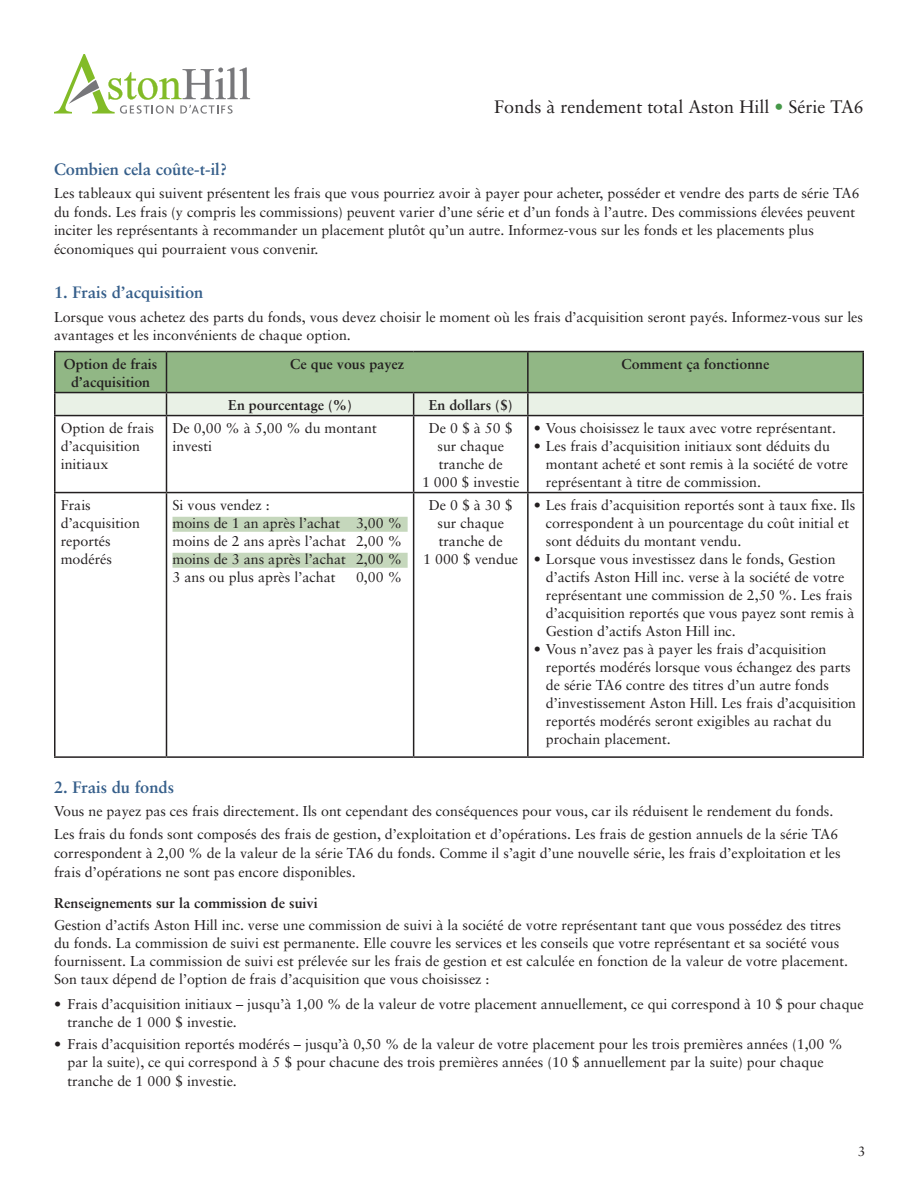
<style>
.page{position:relative;width:918px;height:1188px;background:#fff}
.page>*{position:absolute;margin:0;border:0;box-sizing:border-box;transform-origin:0 0}
.t1{font:18px "Sabon";color:#231f20}
.Headings{font:700 16.5px "Sabon";color:#355e8a}
.Body{font:14.25px/18px "Sabon";color:#231f20}
.Body-2{font:700 14.25px/18px "Sabon";color:#231f20;text-align:center}
.t2{font:13.5px "Sabon";color:#231f20}
.s1{color:#459848}
</style>
<div class="page">
<svg style="left:54px;top:54px;width:196px;height:60px"></svg>
<hr style="left:54px;top:351px;width:112px;height:1px;background:#231f20">
<hr style="left:54px;top:352px;width:2px;height:40px;background:#231f20">
<hr style="left:166px;top:351px;width:248px;height:1px;background:#231f20">
<hr style="left:414px;top:351px;width:114px;height:1px;background:#231f20">
<hr style="left:528px;top:351px;width:336px;height:1px;background:#231f20">
<hr style="left:862px;top:352px;width:2px;height:40px;background:#231f20">
<hr style="left:54px;top:392px;width:112px;height:1px;background:#231f20">
<hr style="left:54px;top:393px;width:2px;height:22px;background:#231f20">
<svg style="left:55px;top:352px;width:808px;height:63px;background:#abc5a2"></svg>
<hr style="left:528px;top:392px;width:336px;height:1px;background:#231f20">
<hr style="left:527px;top:393px;width:2px;height:22px;background:#231f20">
<hr style="left:862px;top:393px;width:2px;height:22px;background:#231f20">
<hr style="left:54px;top:415px;width:112px;height:1px;background:#231f20">
<hr style="left:54px;top:416px;width:2px;height:76px;background:#231f20">
<hr style="left:166px;top:415px;width:248px;height:1px;background:#231f20">
<hr style="left:166px;top:416px;width:1px;height:76px;background:#231f20">
<hr style="left:414px;top:415px;width:114px;height:1px;background:#231f20">
<hr style="left:413px;top:416px;width:1px;height:76px;background:#231f20">
<hr style="left:528px;top:415px;width:336px;height:1px;background:#231f20">
<hr style="left:527px;top:416px;width:2px;height:76px;background:#231f20">
<hr style="left:862px;top:416px;width:2px;height:76px;background:#231f20">
<hr style="left:54px;top:492px;width:112px;height:1px;background:#231f20">
<hr style="left:54px;top:493px;width:2px;height:263px;background:#231f20">
<hr style="left:166px;top:492px;width:248px;height:1px;background:#231f20">
<hr style="left:166px;top:493px;width:1px;height:263px;background:#231f20">
<hr style="left:414px;top:492px;width:114px;height:1px;background:#231f20">
<hr style="left:413px;top:493px;width:1px;height:263px;background:#231f20">
<hr style="left:528px;top:492px;width:336px;height:1px;background:#231f20">
<hr style="left:527px;top:493px;width:2px;height:263px;background:#231f20">
<hr style="left:862px;top:493px;width:2px;height:263px;background:#231f20">
<hr style="left:54px;top:756px;width:112px;height:2px;background:#231f20">
<hr style="left:166px;top:756px;width:248px;height:2px;background:#231f20">
<hr style="left:414px;top:756px;width:114px;height:2px;background:#231f20">
<hr style="left:528px;top:756px;width:336px;height:2px;background:#231f20">
<div style="left:172px;top:517px;width:236px;height:15px;background:#c5d7bc"></div>
<div style="left:172px;top:553px;width:236px;height:15px;background:#c5d7bc"></div>
<p class="t1" style="left:494px;top:96px;width:371px">Fonds à rendement total Aston Hill <span class="s1">•</span> Série TA6</p>
<p class="Headings" style="left:54px;top:159px;width:175px">Combien cela coûte-t-il?</p>
<p class="Body" style="left:54px;top:183px;width:807px;line-height:18.8px">Les tableaux qui suivent présentent les frais que vous pourriez avoir à payer pour acheter, posséder et vendre des parts de série TA6 du fonds. Les frais (y compris les commissions) peuvent varier d’une série et d’un fonds à l’autre. Des commissions élevées peuvent inciter les représentants à recommander un placement plutôt qu’un autre. Informez-vous sur les fonds et les placements plus économiques qui pourraient vous convenir.</p>
<p class="Headings" style="left:54px;top:282px;width:151px">1. Frais d’acquisition</p>
<p class="Body" style="left:54px;top:307px;width:811px;line-height:18.8px">Lorsque vous achetez des parts du fonds, vous devez choisir le moment où les frais d’acquisition seront payés. Informez-vous sur les avantages et les inconvénients de chaque option.</p>
<p class="Body-2" style="left:64px;top:354px;width:95px">Option de frais d’acquisition</p>
<p class="Body-2" style="left:290px;top:354px;width:116px">Ce que vous payez</p>
<p class="Body-2" style="left:622px;top:354px;width:150px">Comment ça fonctionne</p>
<p class="Body-2" style="left:228px;top:395px;width:125px">En pourcentage (%)</p>
<p class="Body-2" style="left:429px;top:395px;width:85px">En dollars ($)</p>
<p class="Body" style="left:61px;top:418px;width:95px">Option de frais d’acquisition initiaux</p>
<p class="Body" style="left:172px;top:418px;width:206px">De 0,00 % à 5,00 % du montant investi</p>
<p class="Body" style="left:422px;top:418px;width:99px;text-align:center">De 0 $ à 50 $ sur chaque tranche de<br>1 000 $ investie</p>
<p class="Body" style="left:534px;top:418px;width:304px">• Vous choisissez le taux avec votre représentant.</p>
<p class="Body" style="left:546px;top:436px;width:304px;text-indent:-12px">• Les frais d’acquisition initiaux sont déduits du montant acheté et sont remis à la société de votre représentant à titre de commission.</p>
<p class="Body" style="left:61px;top:495px;width:81px">Frais d’acquisition reportés modérés</p>
<p class="Body" style="left:172px;top:495px;width:99px">Si vous vendez :</p>
<p class="Body" style="left:172px;top:513px;width:231px">moins de 1 an après l’achat 3,00 %</p>
<p class="Body" style="left:172px;top:531px;width:231px">moins de 2 ans après l’achat 2,00 %</p>
<p class="Body" style="left:172px;top:549px;width:231px">moins de 3 ans après l’achat 2,00 %</p>
<p class="Body" style="left:172px;top:567px;width:165px">3 ans ou plus après l’achat</p>
<p class="Body" style="left:356px;top:567px;width:47px">0,00 %</p>
<p class="Body" style="left:423px;top:495px;width:97px;text-align:center">De 0 $ à 30 $ sur chaque tranche de<br>1 000 $ vendue</p>
<p class="Body" style="left:546px;top:495px;width:311px;text-indent:-12px">• Les frais d’acquisition reportés sont à taux fixe. Ils correspondent à un pourcentage du coût initial et sont déduits du montant vendu.</p>
<p class="Body" style="left:546px;top:549px;width:310px;text-indent:-12px">• Lorsque vous investissez dans le fonds, Gestion d’actifs Aston Hill inc. verse à la société de votre représentant une commission de 2,50 %. Les frais d’acquisition reportés que vous payez sont remis à Gestion d’actifs Aston Hill inc.</p>
<p class="Body" style="left:546px;top:639px;width:312px;text-indent:-12px">• Vous n’avez pas à payer les frais d’acquisition reportés modérés lorsque vous échangez des parts de série TA6 contre des titres d’un autre fonds d’investissement Aston Hill. Les frais d’acquisition reportés modérés seront exigibles au rachat du prochain placement.</p>
<p class="Headings" style="left:54px;top:777px;width:122px">2. Frais du fonds</p>
<p class="Body" style="left:54px;top:802px;width:781px">Vous ne payez pas ces frais directement. Ils ont cependant des conséquences pour vous, car ils réduisent le rendement du fonds.</p>
<p class="Body" style="left:54px;top:825px;width:788px;line-height:18.8px">Les frais du fonds sont composés des frais de gestion, d’exploitation et d’opérations. Les frais de gestion annuels de la série TA6 correspondent à 2,00 % de la valeur de la série TA6 du fonds. Comme il s’agit d’une nouvelle série, les frais d’exploitation et les frais d’opérations ne sont pas encore disponibles.</p>
<p class="Body-2" style="left:54px;top:894px;width:265px">Renseignements sur la commission de suivi</p>
<p class="Body" style="left:54px;top:916px;width:796px">Gestion d’actifs Aston Hill inc. verse une commission de suivi à la société de votre représentant tant que vous possédez des titres du fonds. La commission de suivi est permanente. Elle couvre les services et les conseils que votre représentant et sa société vous fournissent. La commission de suivi est prélevée sur les frais de gestion et est calculée en fonction de la valeur de votre placement.<br>Son taux dépend de l’option de frais d’acquisition que vous choisissez :</p>
<p class="Body" style="left:68px;top:995px;width:798px;text-indent:-14px">• Frais d’acquisition initiaux – jusqu’à 1,00 % de la valeur de votre placement annuellement, ce qui correspond à 10 $ pour chaque tranche de 1 000 $ investie.</p>
<p class="Body" style="left:68px;top:1035px;width:777px;text-indent:-14px">• Frais d’acquisition reportés modérés – jusqu’à 0,50 % de la valeur de votre placement pour les trois premières années (1,00 % par la suite), ce qui correspond à 5 $ pour chacune des trois premières années (10 $ annuellement par la suite) pour chaque tranche de 1 000 $ investie.</p>
<p class="t2" style="left:858px;top:1144px;width:9px">3</p>
</div>
